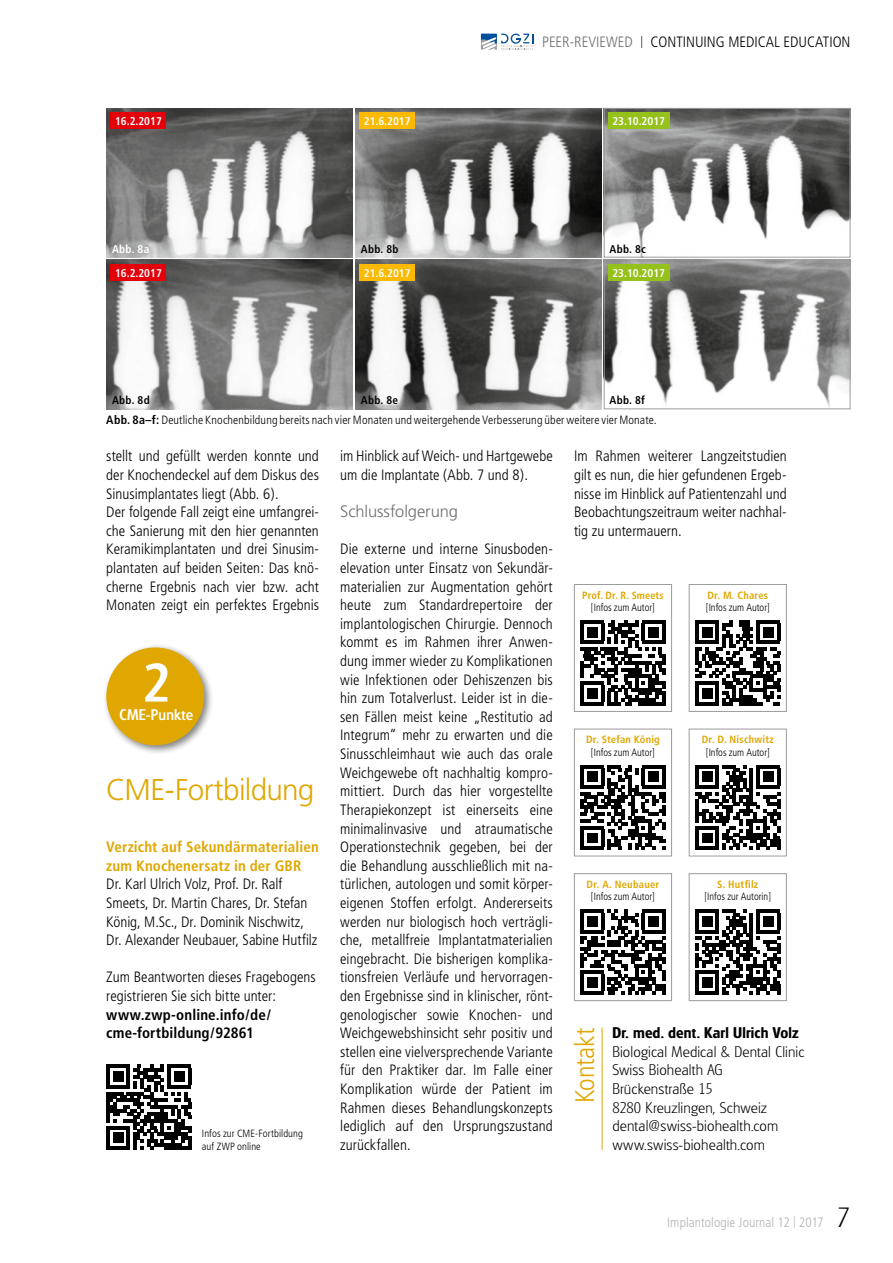
<style>
.page{position:relative;width:893px;height:1263px;background:#fff}
.page>*{position:absolute;margin:0;border:0;box-sizing:border-box;transform-origin:0 0}
.t1{font:500 52.5px "Glasgow";color:#fff}
.t2{font:300 30px "Frutiger";letter-spacing:-.02em;color:#e0a700}
.t3{font:300 condensed 27px "Frutiger";letter-spacing:-.01em;color:#e0a700}
.t4{font:300 16.5px "Frutiger";letter-spacing:-.005em;color:#6e6e6e}
.t5{font:300 condensed 15px/18.6px "Frutiger";color:#000}
.t6{font:200 15px/18.6px "Glasgow";letter-spacing:.01em;color:#000}
.t7{font:700 condensed 15px/18.6px "Frutiger";letter-spacing:.01em;color:#e0a700}
.t8{font:700 condensed 15px/18.6px "Frutiger";letter-spacing:.01em;color:#000}
.t9{font:600 15px "Glasgow";letter-spacing:.01em;color:#000}
.t10{font:500 15px "Glasgow";letter-spacing:.015em;color:#fff}
.t11{font:300 condensed 13.5px "Frutiger";letter-spacing:.005em;color:#b1b2b3}
.t12{font:300 condensed 12px "Frutiger";letter-spacing:.01em;color:#000}
.t13{font:700 condensed 11.25px "Frutiger";color:#fff}
.t14{font:700 condensed 11.25px "Frutiger";letter-spacing:.02em;color:#000}
.t15{font:300 condensed 10.5px/12.8px "Frutiger";color:#000}
.t16{font:700 condensed 10.5px "Frutiger";letter-spacing:.02em;color:#e0a700}
.s1{color:#6e6e6e}
.s2{font-size:12px}
.s3{font-weight:700}
.s4{font-family:"Glasgow";font-weight:200;font-stretch:normal;font-size:27px;color:#000}
</style>
<div class="page">
<svg style="left:481px;top:34px;width:53px;height:16px"></svg>
<svg style="left:106px;top:1065px;width:85px;height:85px"></svg>
<hr style="left:164px;top:1146px;width:27px;height:4px;background:#000">
<div style="left:102px;top:643px;width:112px;height:113px;background:#000;opacity:.5"></div>
<div style="left:106px;top:647px;width:98px;height:98px;background:#e0a700;border-radius:50%"></div>
<hr style="left:602px;top:1027px;width:1px;height:123px;background:#e0a700">
<div style="left:689px;top:729px;width:98px;height:127px;border:1px solid #9c9c9d"></div>
<svg style="left:695px;top:765px;width:85px;height:85px"></svg>
<div style="left:689px;top:584px;width:98px;height:128px;border:1px solid #9c9c9d"></div>
<svg style="left:695px;top:620px;width:85px;height:85px"></svg>
<div style="left:689px;top:873px;width:98px;height:128px;border:1px solid #9c9c9d"></div>
<svg style="left:695px;top:909px;width:85px;height:85px"></svg>
<div style="left:574px;top:873px;width:98px;height:128px;border:1px solid #9c9c9d"></div>
<svg style="left:580px;top:909px;width:85px;height:85px"></svg>
<div style="left:574px;top:729px;width:98px;height:127px;border:1px solid #9c9c9d"></div>
<svg style="left:580px;top:765px;width:85px;height:85px"></svg>
<div style="left:574px;top:584px;width:98px;height:128px;border:1px solid #9c9c9d"></div>
<svg style="left:580px;top:620px;width:85px;height:85px"></svg>
<hr style="left:638px;top:702px;width:27px;height:3px;background:#000">
<img style="left:106px;top:108px;width:247px;height:150px">
<img style="left:355px;top:108px;width:247px;height:150px">
<img style="left:606px;top:110px;width:242px;height:146px">
<div style="left:604px;top:108px;width:246px;height:150px;border:1px solid #9c9c9d"></div>
<img style="left:106px;top:260px;width:247px;height:149px">
<img style="left:355px;top:260px;width:247px;height:149px">
<img style="left:606px;top:262px;width:242px;height:145px">
<div style="left:604px;top:260px;width:246px;height:149px;border:1px solid #9c9c9d"></div>
<div style="left:111px;top:112px;width:55px;height:17px;background:#e3000b"></div>
<div style="left:359px;top:112px;width:56px;height:17px;background:#fbb900"></div>
<div style="left:608px;top:112px;width:61px;height:17px;background:#94c11a"></div>
<div style="left:111px;top:264px;width:55px;height:17px;background:#e3000b"></div>
<div style="left:359px;top:264px;width:56px;height:17px;background:#fbb900"></div>
<div style="left:608px;top:264px;width:61px;height:17px;background:#94c11a"></div>
<p class="t5" style="left:542px;top:33px;width:310px"><span class="s1">PEER-REVIEWED</span> <span class="s2">|</span> CONTINUING MEDICAL EDUCATION</p>
<p class="t13" style="left:115px;top:114px;width:48px">16.2.2017</p>
<p class="t13" style="left:364px;top:114px;width:48px">21.6.2017</p>
<p class="t13" style="left:612px;top:114px;width:54px">23.10.2017</p>
<p class="t13" style="left:112px;top:242px;width:39px">Abb. 8a</p>
<p class="t14" style="left:361px;top:242px;width:39px">Abb. 8b</p>
<p class="t14" style="left:610px;top:242px;width:38px">Abb. 8c</p>
<p class="t13" style="left:115px;top:266px;width:48px">16.2.2017</p>
<p class="t13" style="left:364px;top:266px;width:48px">21.6.2017</p>
<p class="t13" style="left:612px;top:266px;width:54px">23.10.2017</p>
<p class="t14" style="left:112px;top:394px;width:39px">Abb. 8d</p>
<p class="t14" style="left:361px;top:394px;width:39px">Abb. 8e</p>
<p class="t14" style="left:610px;top:394px;width:37px">Abb. 8f</p>
<p class="t12" style="left:106px;top:413px;width:552px"><span class="s3">Abb. 8a–f:</span> Deutliche Knochenbildung bereits nach vier Monaten und weitergehende Verbesserung über weitere vier Monate.</p>
<p class="t5" style="left:106px;top:447px;width:214px">stellt und gefüllt werden konnte und der Knochendeckel auf dem Diskus des Sinusimplantates liegt (Abb. 6).<br>Der folgende Fall zeigt eine umfangrei&shy;che Sanierung mit den hier genannten Keramikimplantaten und drei Sinusim&shy;plantaten auf beiden Seiten: Das knö&shy;cherne Ergebnis nach vier bzw. acht Monaten zeigt ein perfektes Ergebnis</p>
<p class="t5" style="left:340px;top:447px;width:214px">im Hinblick auf Weich- und Hartgewebe um die Implantate (Abb. 7 und 8).</p>
<p class="t4" style="left:340px;top:502px;width:119px">Schlussfolgerung</p>
<p class="t5" style="left:340px;top:540px;width:214px;text-align:justify">Die externe und interne Sinusboden&shy;elevation unter Einsatz von Sekundär&shy;materialien zur Augmentation gehört heute zum Standardrepertoire der implantologischen Chirurgie. Dennoch kommt es im Rahmen ihrer Anwen&shy;dung immer wieder zu Komplikationen wie Infektionen oder Dehiszenzen bis hin zum Totalverlust. Leider ist in die&shy;sen Fällen meist keine „Restitutio ad Integrum“ mehr zu erwarten und die Sinusschleimhaut wie auch das orale Weichgewebe oft nachhaltig kompro&shy;mittiert. Durch das hier vorgestellte Therapiekonzept ist einerseits eine minimalinvasive und atraumatische Operationstechnik gegeben, bei der die Behandlung ausschließlich mit na&shy;türlichen, autologen und somit körper&shy;eigenen Stoffen erfolgt. Andererseits werden nur biologisch hoch verträgli&shy;che, metallfreie Implantatmaterialien eingebracht. Die bisherigen komplika&shy;tionsfreien Verläufe und hervorragen&shy;den Ergebnisse sind in klinischer, rönt&shy;genologischer sowie Knochen- und Weichgewebshinsicht sehr positiv und stellen eine vielversprechende Variante für den Praktiker dar. Im Falle einer Komplikation würde der Patient im Rahmen dieses Behandlungskonzepts lediglich auf den Ursprungszustand zurückfallen.</p>
<h1 class="t1" style="left:142px;top:651px;width:29px">2</h1>
<p class="t10" style="left:120px;top:705px;width:75px">CME-Punkte</p>
<h2 class="t2" style="left:106px;top:773px;width:210px">CME-Fortbildung</h2>
<p class="t7" style="left:106px;top:838px;width:214px">Verzicht auf Sekundärmaterialien zum Knochenersatz in der GBR</p>
<p class="t5" style="left:106px;top:875px;width:213px">Dr. Karl Ulrich Volz, Prof. Dr. Ralf Smeets, Dr. Martin Chares, Dr. Stefan König, M.Sc., Dr. Dominik Nischwitz, Dr. Alexander Neubauer, Sabine Hutfilz</p>
<p class="t5" style="left:106px;top:968px;width:211px">Zum Beantworten dieses Fragebogens registrieren Sie sich bitte unter:</p>
<p class="t8" style="left:106px;top:1005px;width:166px">www.zwp-online.info/de/ cme-fortbildung/92861</p>
<p class="t15" style="left:202px;top:1127px;width:102px">Infos zur CME-Fortbildung auf ZWP online</p>
<p class="t5" style="left:574px;top:447px;width:214px;text-align:justify">Im Rahmen weiterer Langzeitstudien gilt es nun, die hier gefundenen Ergeb&shy;nisse im Hinblick auf Patientenzahl und Beobachtungszeitraum weiter nachhal&shy;tig zu untermauern.</p>
<p class="t16" style="left:582px;top:589px;width:83px">Prof. Dr. R. Smeets</p>
<p class="t15" style="left:591px;top:601px;width:65px">[Infos zum Autor]</p>
<p class="t16" style="left:707px;top:589px;width:62px">Dr. M. Chares</p>
<p class="t15" style="left:706px;top:601px;width:65px">[Infos zum Autor]</p>
<p class="t16" style="left:586px;top:733px;width:75px">Dr. Stefan König</p>
<p class="t15" style="left:591px;top:746px;width:65px">[Infos zum Autor]</p>
<p class="t16" style="left:702px;top:733px;width:74px">Dr. D. Nischwitz</p>
<p class="t15" style="left:706px;top:746px;width:65px">[Infos zum Autor]</p>
<p class="t16" style="left:587px;top:878px;width:74px">Dr. A. Neubauer</p>
<p class="t15" style="left:591px;top:890px;width:65px">[Infos zum Autor]</p>
<p class="t16" style="left:717px;top:878px;width:42px">S. Hutfilz</p>
<p class="t15" style="left:704px;top:890px;width:68px">[Infos zur Autorin]</p>
<h3 class="t3" style="left:570px;top:1103px;width:77px;rotate:-90deg">Kontakt</h3>
<p class="t9" style="left:612px;top:1023px;width:188px">Dr. med. dent. Karl Ulrich Volz</p>
<p class="t6" style="left:612px;top:1042px;width:194px">Biological Medical &amp; Dental Clinic<br>Swiss Biohealth AG<br>Brückenstraße 15<br>8280 Kreuzlingen, Schweiz dental@swiss-biohealth.com www.swiss-biohealth.com</p>
<p class="t11" style="left:667px;top:1214px;width:185px">Implantologie Journal 12 <span class="s2">|</span> 2017 <span class="s4">7</span></p>
</div>
